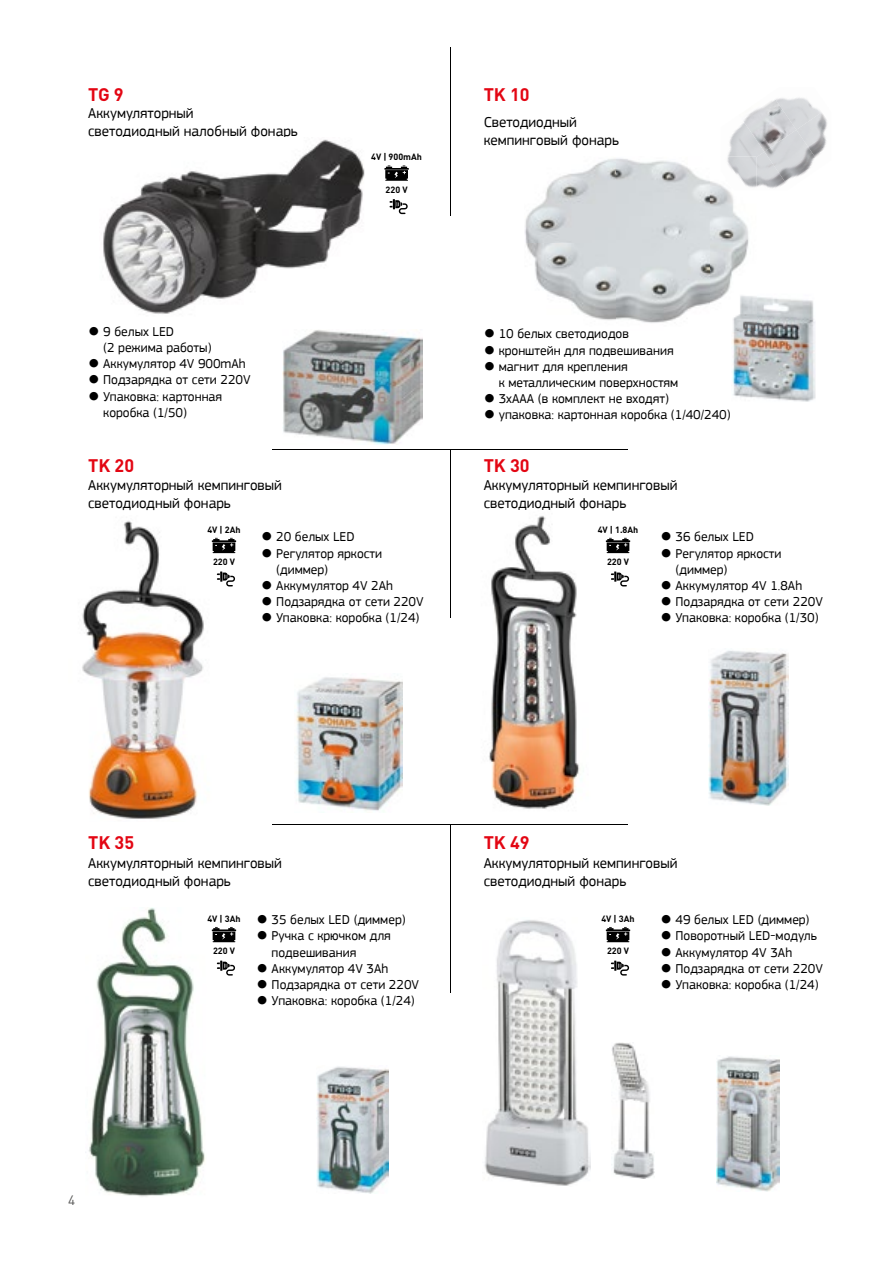
<style>
.page{position:relative;width:893px;height:1263px;background:#fff}
.page>*{position:absolute;margin:0;border:0;box-sizing:border-box;transform-origin:0 0}
.t1{font:700 18px "DIN Pro";color:#e30613}
.t2{font:15px/18px "PF Square Sans Pro";color:#000}
.t3{font:13.5px/16.2px "PF Square Sans Pro";color:#000}
.t4{font:13.5px "DIN Pro";color:#575756}
.t5{font:700 9px "DIN Pro";color:#000}
</style>
<div class="page">
<img style="left:82px;top:520px;width:147px;height:299px">
<img style="left:296px;top:677px;width:106px;height:134px">
<img style="left:709px;top:650px;width:79px;height:155px">
<img style="left:489px;top:515px;width:91px;height:294px">
<img style="left:89px;top:908px;width:116px;height:289px">
<img style="left:484px;top:920px;width:107px;height:266px">
<img style="left:316px;top:1066px;width:72px;height:127px">
<img style="left:716px;top:1056px;width:63px;height:135px">
<img style="left:612px;top:1043px;width:43px;height:135px">
<svg style="left:212px;top:538px;width:24px;height:15px"></svg>
<svg style="left:212px;top:927px;width:24px;height:15px"></svg>
<svg style="left:606px;top:927px;width:24px;height:15px"></svg>
<svg style="left:606px;top:538px;width:24px;height:15px"></svg>
<div style="left:211px;top:571px;width:26px;height:16px;background:#fff"></div>
<svg style="left:217px;top:571px;width:18px;height:15px"></svg>
<svg style="left:217px;top:960px;width:18px;height:15px"></svg>
<svg style="left:611px;top:960px;width:18px;height:15px"></svg>
<svg style="left:611px;top:571px;width:18px;height:15px"></svg>
<hr style="left:450px;top:449px;width:1px;height:169px;background:#000">
<hr style="left:273px;top:824px;width:355px;height:1px;background:#000">
<hr style="left:273px;top:449px;width:355px;height:1px;background:#000">
<hr style="left:450px;top:824px;width:1px;height:169px;background:#000">
<img style="left:525px;top:158px;width:224px;height:165px">
<img style="left:728px;top:128px;width:28px;height:29px">
<img style="left:739px;top:101px;width:32px;height:51px">
<img style="left:771px;top:97px;width:44px;height:33px">
<img style="left:756px;top:152px;width:8px;height:35px">
<img style="left:764px;top:130px;width:47px;height:58px">
<img style="left:796px;top:108px;width:31px;height:59px">
<img style="left:721px;top:157px;width:35px;height:33px">
<img style="left:732px;top:296px;width:83px;height:106px">
<img style="left:731px;top:294px;width:25px;height:36px">
<hr style="left:450px;top:47px;width:1px;height:169px;background:#000">
<img style="left:103px;top:139px;width:262px;height:175px">
<img style="left:283px;top:330px;width:139px;height:115px">
<svg style="left:384px;top:165px;width:25px;height:16px"></svg>
<svg style="left:389px;top:199px;width:19px;height:15px"></svg>
<h1 class="t1" style="left:88px;top:83px;width:37px">TG 9</h1>
<p class="t2" style="left:88px;top:104px;width:211px">Аккумуляторный<br>светодиодный налобный фонарь</p>
<p class="t3" style="left:103px;top:323px;width:110px;text-indent:-15px">● 9 белых LED<br>(2 режима работы)</p>
<p class="t3" style="left:88px;top:356px;width:159px">● Аккумулятор 4V 900mAh</p>
<p class="t3" style="left:88px;top:372px;width:164px">● Подзарядка от сети 220V</p>
<p class="t3" style="left:103px;top:388px;width:121px;text-indent:-15px">● Упаковка: картонная коробка (1/50)</p>
<p class="t5" style="left:371px;top:151px;width:52px">4V | 900mAh</p>
<p class="t5" style="left:386px;top:184px;width:23px">220 V</p>
<h1 class="t1" style="left:88px;top:454px;width:47px">TK 20</h1>
<p class="t2" style="left:88px;top:476px;width:195px">Аккумуляторный кемпинговый светодиодный фонарь</p>
<p class="t3" style="left:261px;top:529px;width:95px">● 20 белых LED</p>
<p class="t3" style="left:276px;top:545px;width:107px;text-indent:-15px">● Регулятор яркости (диммер)</p>
<p class="t3" style="left:261px;top:577px;width:133px">● Аккумулятор 4V 2Ah</p>
<p class="t3" style="left:261px;top:594px;width:164px">● Подзарядка от сети 220V</p>
<p class="t3" style="left:261px;top:610px;width:160px">● Упаковка: коробка (1/24)</p>
<p class="t5" style="left:207px;top:523px;width:35px">4V | 2Ah</p>
<p class="t5" style="left:213px;top:556px;width:23px">220 V</p>
<h1 class="t1" style="left:484px;top:83px;width:47px">TK 10</h1>
<p class="t2" style="left:484px;top:113px;width:137px">Светодиодный кемпинговый фонарь</p>
<p class="t3" style="left:484px;top:326px;width:147px">● 10 белых светодиодов</p>
<p class="t3" style="left:484px;top:342px;width:192px">● кронштейн для подвешивания</p>
<p class="t3" style="left:499px;top:358px;width:181px;text-indent:-15px">● магнит для крепления<br>к металлическим поверхностям</p>
<p class="t3" style="left:484px;top:391px;width:187px">● 3хААA (в комплект не входят)</p>
<p class="t3" style="left:484px;top:407px;width:249px">● упаковка: картонная коробка (1/40/240)</p>
<h1 class="t1" style="left:484px;top:454px;width:47px">TK 30</h1>
<p class="t2" style="left:484px;top:476px;width:195px">Аккумуляторный кемпинговый светодиодный фонарь</p>
<p class="t3" style="left:660px;top:529px;width:95px">● 36 белых LED</p>
<p class="t3" style="left:675px;top:545px;width:107px;text-indent:-15px">● Регулятор яркости (диммер)</p>
<p class="t3" style="left:660px;top:577px;width:143px">● Аккумулятор 4V 1.8Ah</p>
<p class="t3" style="left:660px;top:594px;width:164px">● Подзарядка от сети 220V</p>
<p class="t3" style="left:660px;top:610px;width:160px">● Упаковка: коробка (1/30)</p>
<p class="t5" style="left:598px;top:523px;width:42px">4V | 1.8Ah</p>
<p class="t5" style="left:607px;top:556px;width:23px">220 V</p>
<h1 class="t1" style="left:88px;top:831px;width:47px">TK 35</h1>
<h1 class="t1" style="left:484px;top:831px;width:47px">TK 49</h1>
<p class="t2" style="left:88px;top:854px;width:195px">Аккумуляторный кемпинговый светодиодный фонарь</p>
<p class="t2" style="left:484px;top:854px;width:195px">Аккумуляторный кемпинговый светодиодный фонарь</p>
<p class="t3" style="left:257px;top:912px;width:151px">● 35 белых LED (диммер)</p>
<p class="t3" style="left:272px;top:928px;width:121px;text-indent:-15px">● Ручка с крючком для подвешивания</p>
<p class="t3" style="left:257px;top:960px;width:133px">● Аккумулятор 4V 3Ah</p>
<p class="t3" style="left:257px;top:976px;width:164px">● Подзарядка от сети 220V</p>
<p class="t3" style="left:257px;top:993px;width:160px">● Упаковка: коробка (1/24)</p>
<p class="t3" style="left:660px;top:912px;width:151px">● 49 белых LED (диммер)</p>
<p class="t3" style="left:660px;top:928px;width:158px">● Поворотный LED-модуль</p>
<p class="t3" style="left:660px;top:944px;width:133px">● Аккумулятор 4V 3Ah</p>
<p class="t3" style="left:660px;top:960px;width:164px">● Подзарядка от сети 220V</p>
<p class="t3" style="left:660px;top:976px;width:160px">● Упаковка: коробка (1/24)</p>
<p class="t5" style="left:207px;top:912px;width:35px">4V | 3Ah</p>
<p class="t5" style="left:601px;top:912px;width:35px">4V | 3Ah</p>
<p class="t5" style="left:213px;top:945px;width:23px">220 V</p>
<p class="t5" style="left:607px;top:945px;width:23px">220 V</p>
<p class="t4" style="left:68px;top:1192px;width:9px">4</p>
</div>
